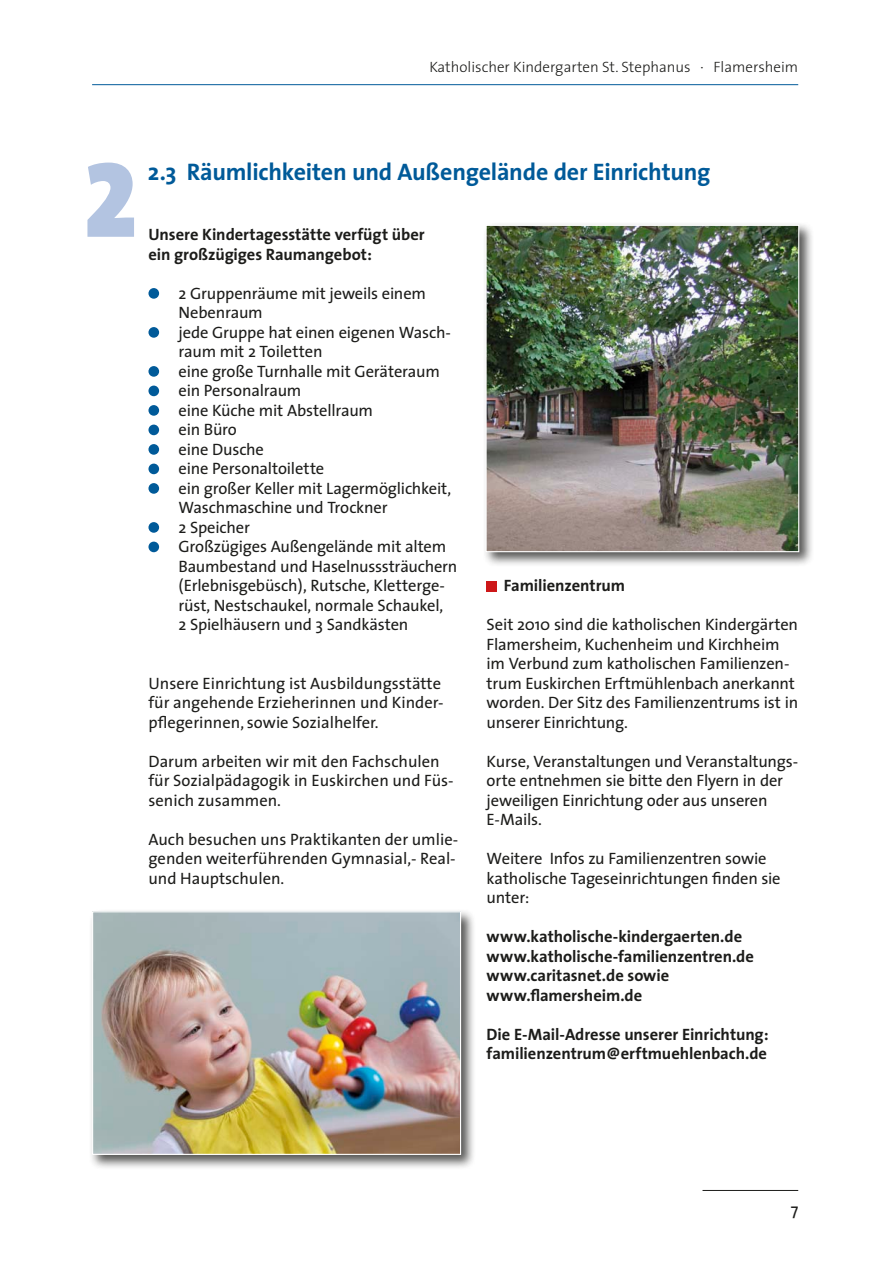
<style>
.page{position:relative;width:892px;height:1263px;background:#fff}
.page>*{position:absolute;margin:0;border:0;box-sizing:border-box;transform-origin:0 0}
.t1{font:108px "The Sans Black Caps";color:#b3c4e1}
.t2{font:700 24px "The Sans";letter-spacing:-.01em;color:#005a99}
.t3{font:16.5px/19.5px "The Sans";letter-spacing:-.01em;color:#1c1c1a}
.t4{font:700 16.5px/19.5px "The Sans";letter-spacing:-.005em;color:#1c1c1a}
.t5{font:300 15px "The Sans";color:#1c1c1a}
</style>
<div class="page">
<hr style="left:92px;top:84px;width:706px;height:1px;background:#005a99">
<hr style="left:702px;top:1190px;width:96px;height:1px;background:#1c1c1a">
<div style="left:482px;top:222px;width:332px;height:345px;background:#1c1c1a;opacity:.75"></div>
<img style="left:487px;top:227px;width:310px;height:323px">
<div style="left:485px;top:225px;width:314px;height:327px;border:1px solid #fff"></div>
<div style="left:148px;top:288px;width:11px;height:11px;background:#005a99;border-radius:50%"></div>
<div style="left:148px;top:327px;width:11px;height:11px;background:#005a99;border-radius:50%"></div>
<div style="left:148px;top:366px;width:11px;height:11px;background:#005a99;border-radius:50%"></div>
<div style="left:148px;top:386px;width:11px;height:10px;background:#005a99;border-radius:50%"></div>
<div style="left:148px;top:405px;width:11px;height:11px;background:#005a99;border-radius:50%"></div>
<div style="left:148px;top:425px;width:11px;height:10px;background:#005a99;border-radius:50%"></div>
<div style="left:148px;top:444px;width:11px;height:11px;background:#005a99;border-radius:50%"></div>
<div style="left:148px;top:464px;width:11px;height:10px;background:#005a99;border-radius:50%"></div>
<div style="left:148px;top:483px;width:11px;height:11px;background:#005a99;border-radius:50%"></div>
<div style="left:148px;top:522px;width:11px;height:11px;background:#005a99;border-radius:50%"></div>
<div style="left:148px;top:542px;width:11px;height:10px;background:#005a99;border-radius:50%"></div>
<div style="left:486px;top:581px;width:11px;height:10px;background:#cd1719"></div>
<div style="left:89px;top:908px;width:387px;height:262px;background:#1c1c1a;opacity:.75"></div>
<img style="left:94px;top:913px;width:365px;height:240px">
<div style="left:92px;top:911px;width:369px;height:244px;border:1px solid #fff"></div>
<p class="t5" style="left:429px;top:54px;width:370px">Katholischer Kindergarten St. Stephanus · Flamersheim</p>
<h1 class="t1" style="left:84px;top:109px;width:55px">2</h1>
<h2 class="t2" style="left:148px;top:152px;width:564px">2.3 Räumlichkeiten und Außengelände der Einrichtung</h2>
<p class="t4" style="left:148px;top:224px;width:278px">Unsere Kindertagesstätte verfügt über ein großzügiges Raumangebot:</p>
<p class="t3" style="left:178px;top:283px;width:280px">2 Gruppenräume mit jeweils einem<br>Nebenraum<br>jede Gruppe hat einen eigenen Wasch&shy;raum mit 2 Toiletten<br>eine große Turnhalle mit Geräteraum ein Personalraum<br>eine Küche mit Abstellraum<br>ein Büro<br>eine Dusche<br>eine Personaltoilette<br>ein großer Keller mit Lagermöglichkeit,<br>Waschmaschine und Trockner<br>2 Speicher<br>Großzügiges Außengelände mit altem<br>Baumbestand und Haselnusssträuchern (Erlebnisgebüsch), Rutsche, Kletterge&shy;rüst, Nestschaukel, normale Schaukel,<br>2 Spielhäusern und 3 Sandkästen</p>
<p class="t4" style="left:504px;top:575px;width:123px">Familienzentrum</p>
<p class="t3" style="left:486px;top:614px;width:313px">Seit 2010 sind die katholischen Kindergärten Flamersheim, Kuchenheim und Kirchheim im Verbund zum katholischen Familienzen&shy;trum Euskirchen Erftmühlenbach anerkannt worden. Der Sitz des Familienzentrums ist in unserer Einrichtung.</p>
<p class="t3" style="left:486px;top:751px;width:313px">Kurse, Veranstaltungen und Veranstaltungs&shy;orte entnehmen sie bitte den Flyern in der jeweiligen Einrichtung oder aus unseren E-Mails.</p>
<p class="t3" style="left:486px;top:848px;width:295px">Weitere Infos zu Familienzentren sowie katholische Tageseinrichtungen finden sie unter:</p>
<p class="t4" style="left:486px;top:926px;width:269px">www.katholische-kindergaerten.de www.katholische-familienzentren.de www.caritasnet.de sowie www.flamersheim.de</p>
<p class="t4" style="left:486px;top:1024px;width:284px">Die E-Mail-Adresse unserer Einrichtung: familienzentrum@erftmuehlenbach.de</p>
<p class="t3" style="left:148px;top:673px;width:296px">Unsere Einrichtung ist Ausbildungsstätte für angehende Erzieherinnen und Kinder&shy;pflegerinnen, sowie Sozialhelfer.</p>
<p class="t3" style="left:148px;top:751px;width:307px">Darum arbeiten wir mit den Fachschulen für Sozialpädagogik in Euskirchen und Füs&shy;senich zusammen.</p>
<p class="t3" style="left:148px;top:829px;width:311px">Auch besuchen uns Praktikanten der umlie&shy;genden weiterführenden Gymnasial,- Real&shy;und Hauptschulen.</p>
<p class="t3" style="left:790px;top:1199px;width:9px">7</p>
</div>
